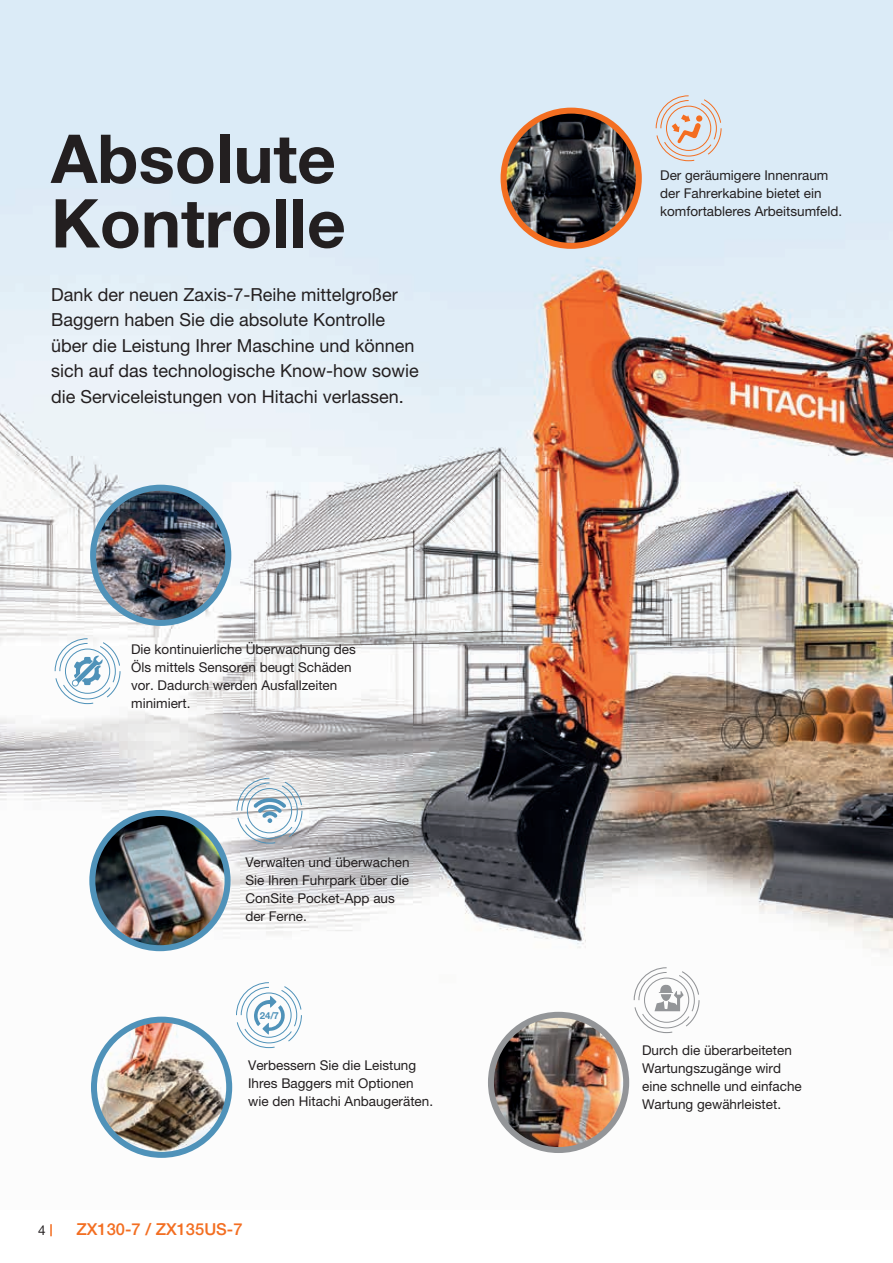
<style>
.page{position:relative;width:893px;height:1263px;background:#fff}
.page>*{position:absolute;margin:0;border:0;box-sizing:border-box;transform-origin:0 0}
.t1{font:700 67.5px/64.5px "Helvetica Neue LT Pro";color:#231f20}
.t2{font:18px/25.5px "Helvetica Neue LT Pro";color:#231f20}
.t3{font:500 16.5px "Helvetica Neue LT Pro";color:#f36e21}
.t4{font:13.5px/18px "Helvetica Neue LT Pro";color:#231f20}
.t5{font:700 9.75px "Helvetica Neue LT Pro";color:#4f92b9}
</style>
<div class="page">
<svg style="left:50px;top:1224px;width:2px;height:12px"></svg>
<img style="left:0;top:0;width:893px;height:1158px">
<svg style="left:655px;top:95px;width:67px;height:67px;background:#ded8d7"></svg>
<div style="left:666px;top:106px;width:45px;height:45px;border:1px solid #f36e21;border-radius:50%"></div>
<img style="left:504px;top:111px;width:135px;height:135px;border-radius:68px">
<div style="left:501px;top:108px;width:141px;height:141px;border:6px solid #f36e21;border-radius:50%"></div>
<img style="left:93px;top:488px;width:135px;height:135px;border-radius:68px">
<div style="left:90px;top:485px;width:141px;height:141px;border:6px solid #4f92b9;border-radius:50%"></div>
<svg style="left:236px;top:777px;width:67px;height:67px"></svg>
<svg style="left:54px;top:638px;width:67px;height:67px"></svg>
<div style="left:65px;top:649px;width:45px;height:45px;border:1px solid #4f92b9;border-radius:50%"></div>
<svg style="left:236px;top:982px;width:66px;height:66px"></svg>
<svg style="left:633px;top:967px;width:67px;height:67px"></svg>
<img style="left:94px;top:1020px;width:135px;height:135px;border-radius:68px">
<div style="left:91px;top:1017px;width:141px;height:141px;border:6px solid #4f92b9;border-radius:50%"></div>
<img style="left:491px;top:1015px;width:135px;height:135px;border-radius:68px">
<div style="left:488px;top:1012px;width:141px;height:141px;border:6px solid #939598;border-radius:50%"></div>
<img style="left:92px;top:813px;width:136px;height:135px;border-radius:68px">
<div style="left:89px;top:810px;width:142px;height:141px;border:6px solid #4f92b9;border-radius:50%"></div>
<h1 class="t1" style="left:51px;top:125px;width:296px">Absolute<br>Kontrolle</h1>
<h2 class="t2" style="left:51px;top:281px;width:369px">Dank der neuen Zaxis-7-Reihe mittelgroßer Baggern haben Sie die absolute Kontrolle über die Leistung Ihrer Maschine und können sich auf das technologische Know-how sowie die Serviceleistungen von Hitachi verlassen.</h2>
<p class="t4" style="left:131px;top:640px;width:226px">Die kontinuierliche Überwachung des<br>Öls mittels Sensoren beugt Schäden vor. Dadurch werden Ausfallzeiten minimiert.</p>
<p class="t4" style="left:245px;top:853px;width:166px">Verwalten und überwachen<br>Sie Ihren Fuhrpark über die<br>ConSite Pocket-App aus der Ferne.</p>
<p class="t5" style="left:260px;top:1009px;width:21px">24/7</p>
<p class="t4" style="left:248px;top:1056px;width:187px">Verbessern Sie die Leistung<br>Ihres Baggers mit Optionen wie den Hitachi Anbaugeräten.</p>
<p class="t4" style="left:38px;top:1221px;width:9px">4</p>
<p class="t3" style="left:77px;top:1220px;width:167px">ZX130-7 / ZX135US-7</p>
<p class="t4" style="left:660px;top:166px;width:184px">Der geräumigere Innenraum der Fahrerkabine bietet ein komfortableres Arbeitsumfeld.</p>
<p class="t4" style="left:642px;top:1041px;width:161px">Durch die überarbeiteten<br>Wartungszugänge wird eine schnelle und einfache<br>Wartung gewährleistet.</p>
</div>
